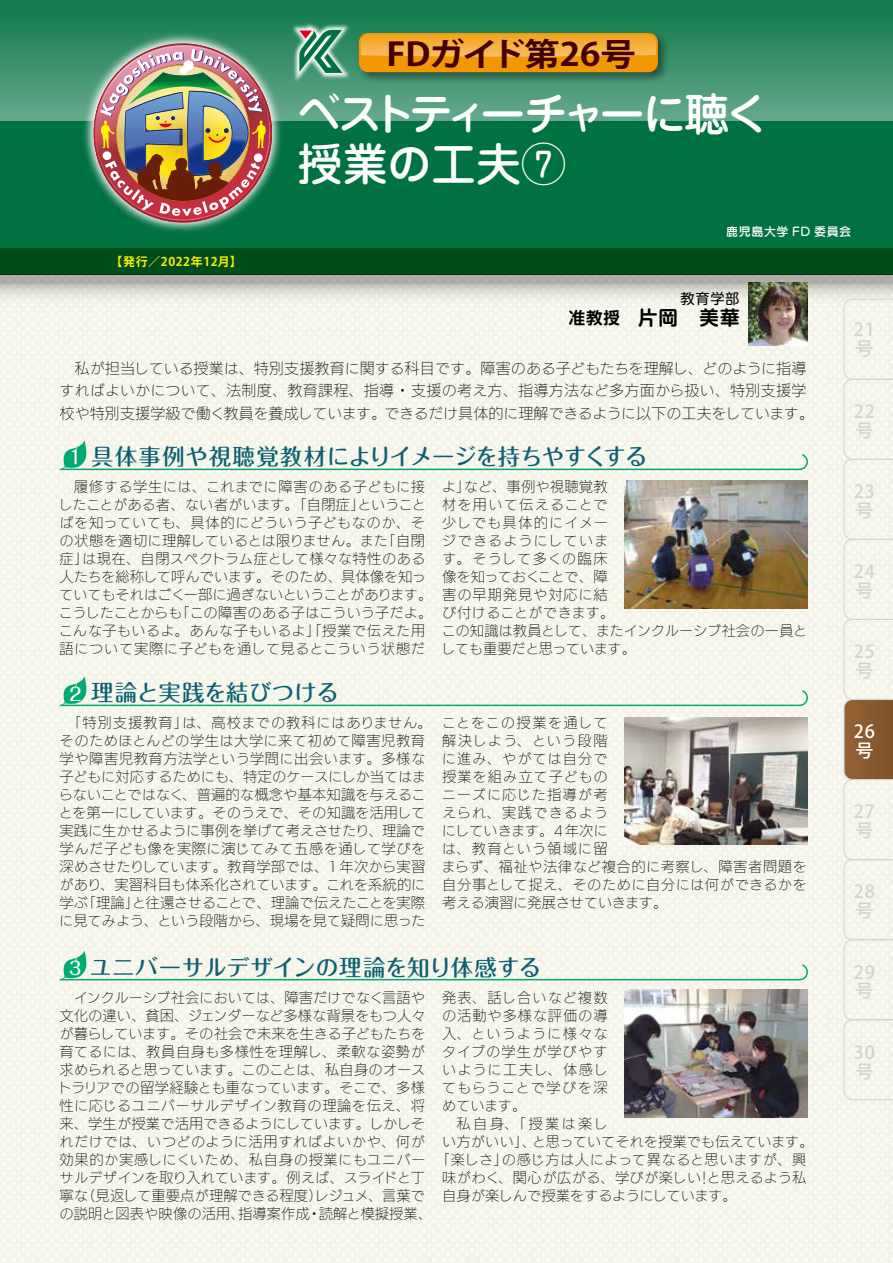
<style>
.page{position:relative;width:893px;height:1263px;background:#fff}
.page>*{position:absolute;margin:0;border:0;box-sizing:border-box;transform-origin:0 0}
.t1{font:500 45px/49.5px "Jun 34 Pro";letter-spacing:-.075em;color:#fff}
.t2{font:700 31.95px "Koz Go Pro";letter-spacing:-.02em;color:#420000;scale:1.11 1}
.t3{font:500 22.5px "Maru Fo Pro";letter-spacing:-.005em;color:#0d6072}
.t4{font:700 19.5px "UD Shin M Go Pr 6 De";color:#000}
.t5{font:500 18px/18.9px "Koz Go Pro";letter-spacing:.05em;color:#d3d3d4}
.t6{font:500 18px/18.9px "Koz Go Pro";color:#fff}
.t7{font:15px/22.5px "UD Kakugo Small Pr 6 EL";letter-spacing:.01em;color:#000;text-align:center}
.t8{font:14.25px/18px "UD Kakugo Small Pr 6 EL";letter-spacing:.01em;color:#000}
.t9{font:14.25px/18px "UD Kakugo Small Pr 6 EL";letter-spacing:.045em;color:#000}
.t10{font:14.25px "UD Kakugo Small Pr 6 EL";letter-spacing:-.01em;color:#000}
.t11{font:14.25px "UD Kakugo Small Pr 6 EL";letter-spacing:.165em;color:#000}
.t12{font:14.25px "UD Shin M Go Pr 6";color:#000}
.t13{font:700 12px "Koz Go Pro";letter-spacing:.05em;color:#faee00}
.t14{font:12px "Seurat Pro DB";letter-spacing:.05em;color:#fff}
.s1{font-size:16.5px}
.s2{font-size:18px;color:#fff}
</style>
<div class="page">
<img style="left:0;top:325px;width:893px;height:938px">
<div style="left:0;top:0;width:893px;height:248px;background:#007141"></div>
<div style="left:0;top:248px;width:893px;height:26px;background:#004d19"></div>
<div style="left:0;top:0;width:893px;height:121px;background:linear-gradient(to bottom,#0d784a,#65a98c)"></div>
<svg style="left:0;top:274px;width:893px;height:51px;background:#ddddd4"></svg>
<img style="left:37px;top:0;width:292px;height:279px">
<img style="left:240px;top:0;width:162px;height:134px">
<svg style="left:299px;top:30px;width:43px;height:43px"></svg>
<img style="left:354px;top:28px;width:318px;height:58px">
<div style="left:359px;top:33px;width:299px;height:39px;background:#f39700;border-radius:9px"></div>
<svg style="left:361px;top:34px;width:295px;height:23px;background:#f5ae3b"></svg>
<img style="left:83px;top:33px;width:199px;height:200px">
<svg style="left:844px;top:299px;width:49px;height:801px"></svg>
<svg style="left:59px;top:440px;width:750px;height:31px"></svg>
<svg style="left:59px;top:676px;width:750px;height:31px"></svg>
<svg style="left:59px;top:950px;width:750px;height:31px"></svg>
<img style="left:748px;top:283px;width:60px;height:62px">
<img style="left:625px;top:480px;width:183px;height:128px">
<img style="left:625px;top:717px;width:183px;height:128px">
<img style="left:625px;top:990px;width:183px;height:127px">
<h2 class="t2" style="left:386px;top:34px;width:226px">FDガイド第26号</h2>
<h1 class="t1" style="left:296px;top:85px;width:474px">ベストティーチャーに聴く授業の工夫⑦</h1>
<p class="t13" style="left:111px;top:254px;width:133px">【発行／2022年12月】</p>
<p class="t14" style="left:726px;top:223px;width:127px">鹿児島大学 FD 委員会</p>
<p class="t12" style="left:680px;top:286px;width:61px">教育学部</p>
<h3 class="t4" style="left:569px;top:301px;width:172px"><span class="s1">准教授　</span>片岡　美華</h3>
<p class="t5" style="left:854px;top:321px;width:23px">21号</p>
<p class="t7" style="left:60px;top:356px;width:756px">私が担当している授業は、特別支援教育に関する科目です。障害のある子どもたちを理解し、どのように指導<br>すればよいかについて、法制度、教育課程、指導・支援の考え方、指導方法など多方面から扱い、特別支援学校や特別支援学級で働く教員を養成しています。できるだけ具体的に理解できるように以下の工夫をしています。</p>
<h3 class="t3" style="left:66px;top:438px;width:583px"><span class="s2">１</span> 具体事例や視聴覚教材によりイメージを持ちやすくする</h3>
<p class="t8" style="left:58px;top:477px;width:375px;text-align:center">履修する学生には、これまでに障害のある子どもに接<br>したことがある者、ない者がいます。「自閉症」ということばを知っていても、具体的にどういう子どもなのか、その状態を適切に理解しているとは限りません。また「自閉症」は現在、自閉スペクトラム症として様々な特性のある人たちを総称して呼んでいます。そのため、具体像を知っていてもそれはごく一部に過ぎないということがあります。こうしたことからも「この障害のある子はこういう子だよ。こんな子もいるよ。あんな子もいるよ」「授業で伝えた用語について実際に子どもを通して見るとこういう状態だ</p>
<p class="t8" style="left:441px;top:477px;width:368px">よ」など、事例や視聴覚教<br>材を用いて伝えることで<br>少しでも具体的にイメー<br>ジできるようにしていま<br>す。そうして多くの臨床<br>像を知っておくことで、障<br>害の早期発見や対応に結<br>び付けることができます。<br>この知識は教員として、またインクルーシブ社会の一員としても重要だと思っています。</p>
<h3 class="t3" style="left:66px;top:674px;width:274px"><span class="s2">２</span> 理論と実践を結びつける</h3>
<p class="t8" style="left:59px;top:713px;width:375px;text-indent:9px">「特別支援教育」は、高校までの教科にはありません。そのためほとんどの学生は大学に来て初めて障害児教育学や障害児教育方法学という学問に出会います。多様な子どもに対応するためにも、特定のケースにしか当てはまらないことではなく、普遍的な概念や基本知識を与えることを第一にしています。そのうえで、その知識を活用して実践に生かせるように事例を挙げて考えさせたり、理論で学んだ子ども像を実際に演じてみて五感を通して学びを深めさせたりしています。教育学部では、1年次から実習があり、実習科目も体系化されています。これを系統的に学ぶ「理論」と往還させることで、理論で伝えたことを実際に見てみよう、という段階から、現場を見て疑問に思った</p>
<p class="t9" style="left:441px;top:713px;width:367px">ことをこの授業を通して<br>解決しよう、という段階<br>に進み、やがては自分で<br>授業を組み立て子どもの<br>ニーズに応じた指導が考<br>えられ、実践できるよう<br>にしていきます。4年次に<br>は、教育という領域に留<br>まらず、福祉や法律など複合的に考察し、障害者問題を自分事として捉え、そのために自分には何ができるかを考える演習に発展させていきます。</p>
<h3 class="t3" style="left:66px;top:949px;width:476px"><span class="s2">３</span>ユニバーサルデザインの理論を知り体感する</h3>
<p class="t8" style="left:58px;top:988px;width:376px;text-indent:16px">インクルーシブ社会においては、障害だけでなく言語や文化の違い、貧困、ジェンダーなど多様な背景をもつ人々が暮らしています。その社会で未来を生きる子どもたちを育てるには、教員自身も多様性を理解し、柔軟な姿勢が求められると思っています。このことは、私自身のオーストラリアでの留学経験とも重なっています。そこで、多様性に応じるユニバーサルデザイン教育の理論を伝え、将来、学生が授業で活用できるようにしています。しかしそれだけでは、いつどのように活用すればよいかや、何が効果的か実感しにくいため、私自身の授業にもユニバーサルデザインを取り入れています。例えば、スライドと丁寧な（見返して重要点が理解できる程度）レジュメ、言葉での説明と図表や映像の活用、指導案作成・読解と模擬授業、</p>
<p class="t8" style="left:442px;top:987px;width:167px;text-align:justify">発表、話し合いなど複数の活動や多様な評価の導入、というように様々なタイプの学生が学びやすいように工夫し、体感してもらうことで学びを深めています。</p>
<p class="t11" style="left:456px;top:1110px;width:153px">私自身、「授業は楽し</p>
<p class="t8" style="left:442px;top:1131px;width:373px">い方がいい」、と思っていてそれを授業でも伝えています。</p>
<p class="t8" style="left:436px;top:1149px;width:372px">「楽しさ」の感じ方は人によって異なると思いますが、興</p>
<p class="t8" style="left:442px;top:1167px;width:366px">味がわく、関心が広がる、学びが楽しい！と思えるよう私</p>
<p class="t10" style="left:442px;top:1182px;width:296px">自身が楽しんで授業をするようにしています。</p>
<p class="t5" style="left:854px;top:403px;width:23px">22号</p>
<p class="t5" style="left:854px;top:483px;width:23px">23号</p>
<p class="t5" style="left:854px;top:563px;width:23px">24号</p>
<p class="t5" style="left:854px;top:643px;width:23px">25号</p>
<p class="t6" style="left:854px;top:723px;width:23px">26号</p>
<p class="t5" style="left:854px;top:803px;width:23px">27号</p>
<p class="t5" style="left:854px;top:883px;width:23px">28号</p>
<p class="t5" style="left:854px;top:963px;width:23px">29号</p>
<p class="t5" style="left:854px;top:1043px;width:23px">30号</p>
</div>
